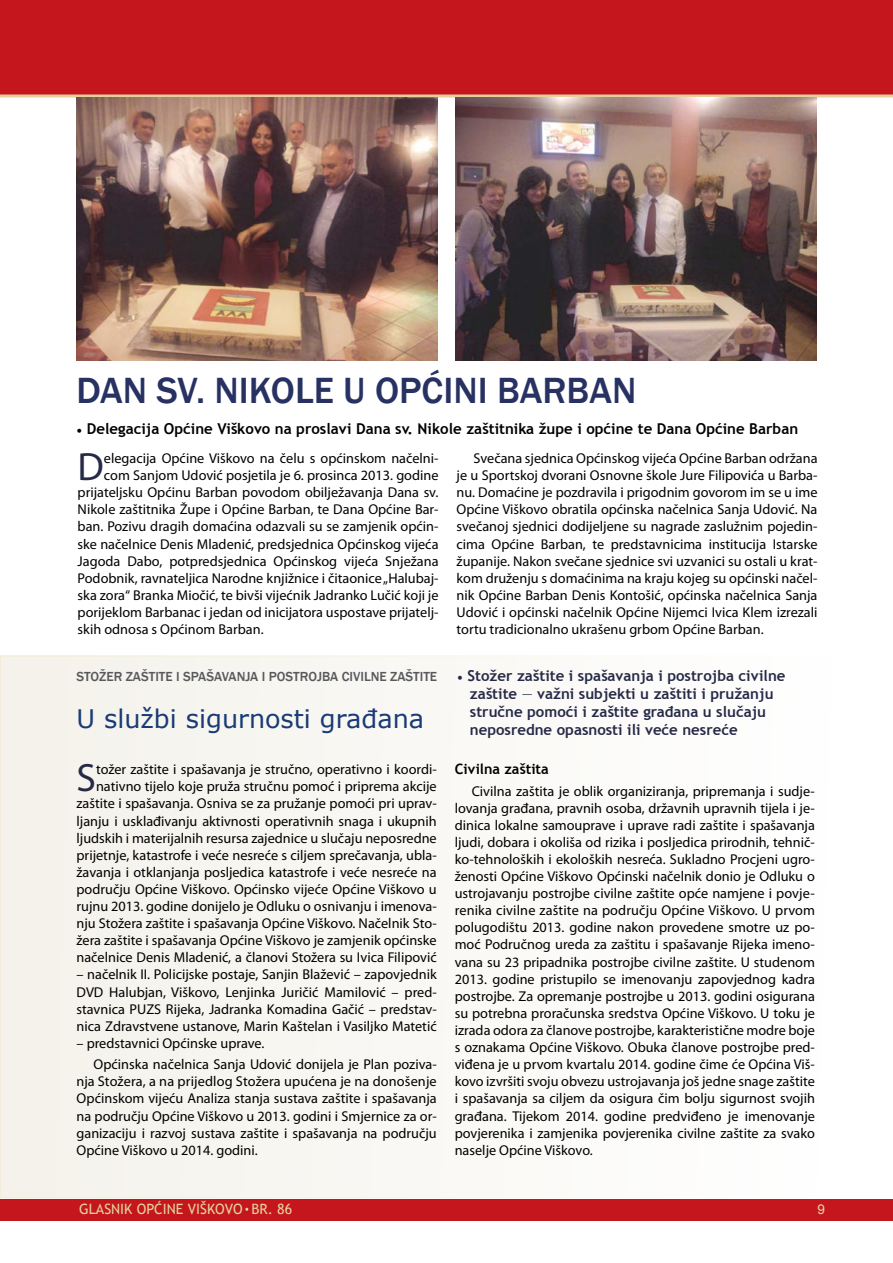
<style>
.page{position:relative;width:893px;height:1263px;background:#fff}
.page>*{position:absolute;margin:0;border:0;box-sizing:border-box;transform-origin:0 0}
.t1{font:39.6px "Myriad Pro";color:#272a47}
.t2{font:500 37.5px "Franklin Gothic";color:#283262}
.t3{font:25.5px "MS Reference Sans Serif";color:#1a3b75}
.t4{font:700 15px/18px "Trebuchet MS";color:#272a47}
.t5{font:700 15px "Trebuchet MS";color:#000}
.t6{font:14.25px/17.1px "Myriad Pro";color:#000;text-align:justify}
.t7{font:14.25px "Trebuchet MS";color:#e4d09b}
.t8{font:700 14.25px "Trebuchet MS";color:#000}
.t9{font:500 13.5px "Franklin Gothic";color:#58595b}
.t10{font:13.5px "Arial";color:#e9d7ad}
.s1{font-family:"Minion Pro";font-weight:400}
.s2{font-weight:400}
</style>
<div class="page">
<div style="left:0;top:1200px;width:893px;height:21px;background:#c4161c"></div>
<div style="left:0;top:0;width:893px;height:94px;background:#c4161c"></div>
<hr style="left:0;top:95px;width:893px;height:3px;background:#e4d09b">
<div style="left:0;top:656px;width:583px;height:542px;background:#f8f6f1"></div>
<img style="left:77px;top:98px;width:360px;height:262px">
<img style="left:455px;top:97px;width:361px;height:263px">
<h2 class="t2" style="left:77px;top:367px;width:561px">DAN SV. NIKOLE U OPĆINI BARBAN</h2>
<p class="t5" style="left:77px;top:419px;width:723px"><span class="s1">•</span> Delegacija Općine Viškovo na proslavi dana sv. Nikole zaštitnika župe i općine te dana općine Barban</p>
<h1 class="t1" style="left:78px;top:442px;width:28px">D</h1>
<p class="t6" style="left:104px;top:449px;width:336px">elegacija Općine Viškovo na čelu s općinskom načelni-</p>
<p class="t6" style="left:104px;top:466px;width:336px">com Sanjom Udović posjetila je 6. prosinca 2013. godine</p>
<p class="t6" style="left:78px;top:484px;width:362px">prijateljsku Općinu Barban povodom obilježavanja dana sv.</p>
<p class="t6" style="left:78px;top:501px;width:362px">Nikole zaštitnika Župe i Općine Barban, te Dana Općine Bar-</p>
<p class="t6" style="left:78px;top:518px;width:362px">ban. Pozivu dragih domaćina odazvali su se zamjenik općin-</p>
<p class="t6" style="left:78px;top:535px;width:362px">ske načelnice Denis Mladenić, predsjednica Općinskog vijeća</p>
<p class="t6" style="left:78px;top:552px;width:362px">Jagoda Dabo, potpredsjednica Općinskog vijeća Snježana</p>
<p class="t6" style="left:78px;top:569px;width:362px">Podobnik, ravnateljica Narodne knjižnice i čitaonice „Halubaj-</p>
<p class="t6" style="left:78px;top:586px;width:362px">ska zora“ Branka Miočić, te bivši vijećnik Jadranko Lučić koji je</p>
<p class="t6" style="left:78px;top:603px;width:362px">porijeklom Barbanac i jedan od inicijatora uspostave prijatelj-</p>
<p class="t6" style="left:78px;top:620px;width:188px">skih odnosa s Općinom Barban.</p>
<p class="t6" style="left:457px;top:449px;width:362px;text-indent:17px">Svečana sjednica Općinskog vijeća Općine Barban održana je u Sportskoj dvorani Osnovne škole Jure Filipovića u Barba&shy;nu. Domaćine je pozdravila i prigodnim govorom im se u ime Općine Viškovo obratila općinska načelnica Sanja Udović. Na svečanoj sjednici dodijeljene su nagrade zaslužnim pojedin&shy;cima Općine Barban, te predstavnicima institucija Istarske županije. Nakon svečane sjednice svi uzvanici su ostali u krat&shy;kom druženju s domaćinima na kraju kojeg su općinski načel&shy;nik Općine Barban Denis Kontošić, općinska načelnica Sanja Udović i općinski načelnik Općine Nijemci Ivica Klem izrezali tortu tradicionalno ukrašenu grbom Općine Barban.</p>
<p class="t9" style="left:77px;top:668px;width:362px">STOŽER ZAŠTITE I SPAŠAVANJA I POSTROJBA CIVILNE ZAŠTITE</p>
<h3 class="t3" style="left:77px;top:703px;width:349px">U službi sigurnosti građana</h3>
<p class="t4" style="left:470px;top:666px;width:317px;text-indent:-13px"><span class="s1">•</span> Stožer zaštite i spašavanja i postrojba civilne zaštite <span class="s2">―</span> važni subjekti u zaštiti i pružanju stručne pomoći i zaštite građana u slučaju neposredne opasnosti ili veće nesreće</p>
<p class="t6" style="left:77px;top:761px;width:362px;text-align:right">tožer zaštite i spašavanja je stručno, operativno i koordi&shy;nativno tijelo koje pruža stručnu pomoć i priprema akcije zaštite i spašavanja. Osniva se za pružanje pomoći pri uprav&shy;ljanju i usklađivanju aktivnosti operativnih snaga i ukupnih ljudskih i materijalnih resursa zajednice u slučaju neposredne prijetnje, katastrofe i veće nesreće s ciljem sprečavanja, ubla&shy;žavanja i otklanjanja posljedica katastrofe i veće nesreće na području Općine Viškovo. Općinsko vijeće Općine Viškovo u rujnu 2013. godine donijelo je Odluku o osnivanju i imenova&shy;nju Stožera zaštite i spašavanja Općine Viškovo. Načelnik Sto&shy;žera zaštite i spašavanja Općine Viškovo je zamjenik općinske načelnice Denis Mladenić, a članovi Stožera su Ivica Filipović</p>
<p class="t6" style="left:77px;top:966px;width:362px">– načelnik II. Policijske postaje, Sanjin Blažević – zapovjednik DVD Halubjan, Viškovo, Lenjinka Juričić Mamilović – pred&shy;stavnica PUZS Rijeka, Jadranka Komadina Gačić – predstav&shy;nica zdravstvene ustanove, Marin Kaštelan i Vasiljko Matetić</p>
<p class="t6" style="left:94px;top:1032px;width:345px;line-height:21.3px;text-indent:-17px">– predstavnici Općinske uprave.<br>Općinska načelnica Sanja Udović donijela je Plan poziva-</p>
<p class="t6" style="left:77px;top:1073px;width:362px">nja Stožera, a na prijedlog Stožera upućena je na donošenje Općinskom vijeću Analiza stanja sustava zaštite i spašavanja na području Općine Viškovo u 2013. godini i Smjernice za or&shy;ganizaciju i razvoj sustava zaštite i spašavanja na području Općine Viškovo u 2014. godini.</p>
<h1 class="t1" style="left:77px;top:754px;width:21px">S</h1>
<p class="t8" style="left:455px;top:760px;width:96px">Civilna zaštita</p>
<p class="t6" style="left:455px;top:782px;width:362px;text-indent:17px">Civilna zaštita je oblik organiziranja, pripremanja i sudje&shy;lovanja građana, pravnih osoba, državnih upravnih tijela i je&shy;dinica lokalne samouprave i uprave radi zaštite i spašavanja ljudi, dobara i okoliša od rizika i posljedica prirodnih, tehnič&shy;ko-tehnoloških i ekoloških nesreća. Sukladno Procjeni ugro&shy;ženosti Općine Viškovo Općinski načelnik donio je Odluku o ustrojavanju postrojbe civilne zaštite opće namjene i povje&shy;renika civilne zaštite na području Općine Viškovo. U prvom polugodištu 2013. godine nakon provedene smotre uz po&shy;moć Područnog ureda za zaštitu i spašavanje Rijeka imeno&shy;vana su 23 pripadnika postrojbe civilne zaštite. U studenom 2013. godine pristupilo se imenovanju zapovjednog kadra postrojbe. Za opremanje postrojbe u 2013. godini osigurana su potrebna proračunska sredstva Općine Viškovo. U toku je izrada odora za članove postrojbe, karakteristične modre boje s oznakama Općine Viškovo. Obuka članove postrojbe pred&shy;viđena je u prvom kvartalu 2014. godine čime će Općina Viš&shy;kovo izvršiti svoju obvezu ustrojavanja još jedne snage zaštite i spašavanja sa ciljem da osigura čim bolju sigurnost svojih građana. Tijekom 2014. godine predviđeno je imenovanje povjerenika i zamjenika povjerenika civilne zaštite za svako naselje Općine Viškovo.</p>
<p class="t7" style="left:79px;top:1200px;width:146px">GLASNIK OPĆINE VIŠKOVO</p>
<p class="t7" style="left:251px;top:1200px;width:42px">BR. 86</p>
<p class="t10" style="left:817px;top:1200px;width:9px">9</p>
</div>
